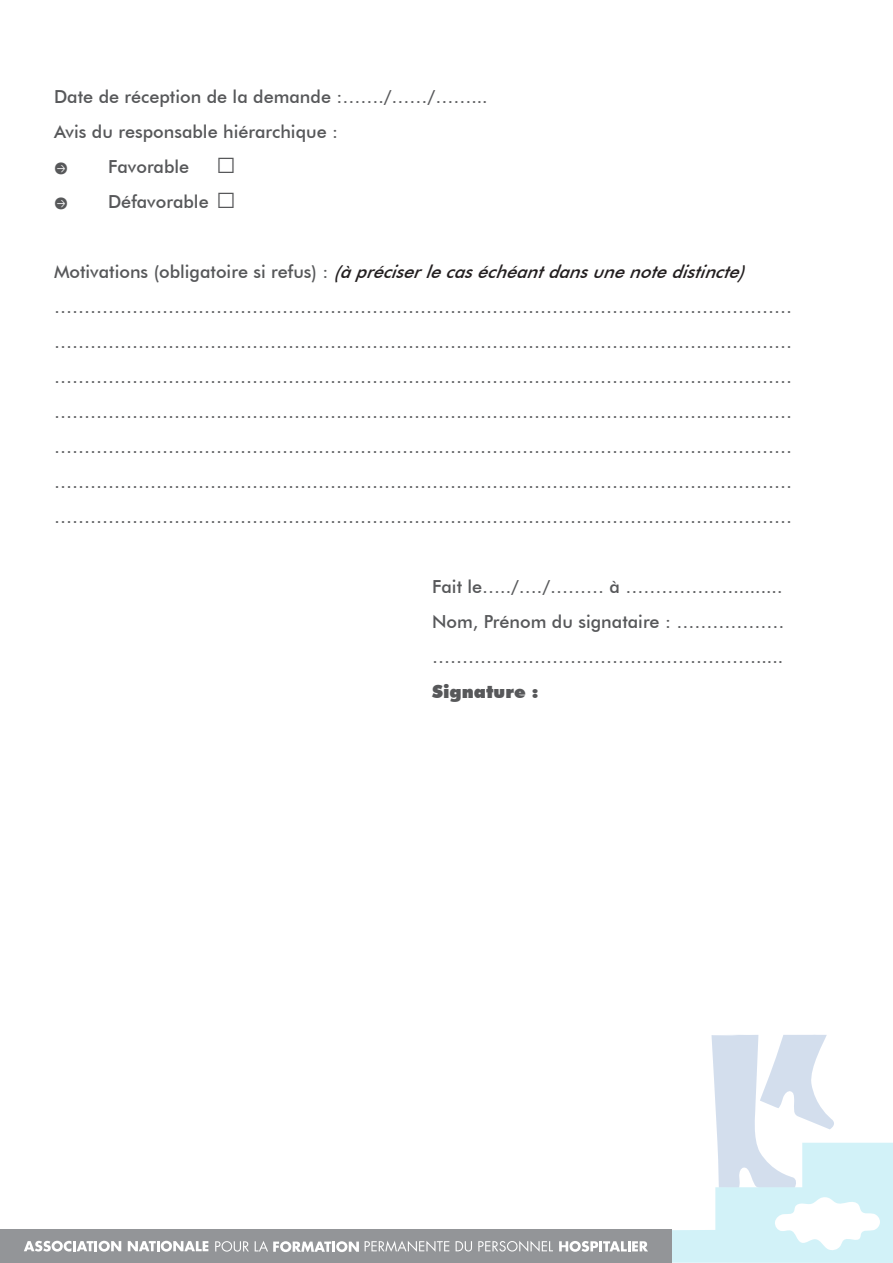
<style>
.page{position:relative;width:893px;height:1263px;background:#fff}
.page>*{position:absolute;margin:0;border:0;box-sizing:border-box;transform-origin:0 0}
.TITRE_2{font:500 18px "Futura BT";color:#57585a}
.TITRE_2-2{font:italic 500 18px "Futura BT";color:#231f20}
.TITRE_2-3{font:900 18px "Futura BT";color:#57585a}
.s1{font-family:"Ecam";font-weight:400;font-size:15px}
.s2{font-family:"Arial Narrow";font-weight:400;font-size:33px}
.s3{font-style:normal;color:#57585a}
</style>
<div class="page">
<div style="left:0;top:1229px;width:671px;height:34px;background:#939598"></div>
<svg style="left:24px;top:1241px;width:97px;height:10px"></svg>
<svg style="left:128px;top:1241px;width:80px;height:10px"></svg>
<svg style="left:215px;top:1241px;width:34px;height:10px"></svg>
<svg style="left:255px;top:1241px;width:104px;height:11px"></svg>
<svg style="left:365px;top:1241px;width:84px;height:11px"></svg>
<svg style="left:456px;top:1241px;width:16px;height:10px"></svg>
<svg style="left:478px;top:1241px;width:75px;height:11px"></svg>
<svg style="left:559px;top:1034px;width:334px;height:229px"></svg>
<p class="TITRE_2" style="left:54px;top:85px;width:435px">Date de réception de la demande :……./……/……...</p>
<p class="TITRE_2" style="left:54px;top:120px;width:286px">Avis du responsable hiérarchique :</p>
<p class="TITRE_2" style="left:54px;top:155px;width:183px"><span class="s1">&gt;</span> Favorable <span class="s2">□</span></p>
<p class="TITRE_2" style="left:54px;top:190px;width:183px"><span class="s1">&gt;</span> Défavorable <span class="s2">□</span></p>
<p class="TITRE_2-2" style="left:54px;top:260px;width:699px"><span class="s3">M o t i v a t i o n s ( o b l i g a t o i r e s i r e f u s ) :</span> (àpréciserlecaséchéantdansunenotedistincte)</p>
<p class="TITRE_2" style="left:54px;top:295px;width:739px">……………………………………………………………………………………………………………</p>
<p class="TITRE_2" style="left:54px;top:330px;width:739px">……………………………………………………………………………………………………………</p>
<p class="TITRE_2" style="left:54px;top:365px;width:739px">……………………………………………………………………………………………………………</p>
<p class="TITRE_2" style="left:54px;top:400px;width:739px">……………………………………………………………………………………………………………</p>
<p class="TITRE_2" style="left:54px;top:435px;width:739px">……………………………………………………………………………………………………………</p>
<p class="TITRE_2" style="left:54px;top:470px;width:739px">……………………………………………………………………………………………………………</p>
<p class="TITRE_2" style="left:54px;top:505px;width:739px">……………………………………………………………………………………………………………</p>
<p class="TITRE_2" style="left:432px;top:575px;width:352px">Fait le…../…./……… à ……………….........</p>
<p class="TITRE_2" style="left:432px;top:610px;width:354px">Nom, Prénom du signataire : ………………</p>
<p class="TITRE_2" style="left:432px;top:645px;width:353px">……………………………………………….....</p>
<p class="TITRE_2-3" style="left:432px;top:680px;width:108px">Signature :</p>
</div>
